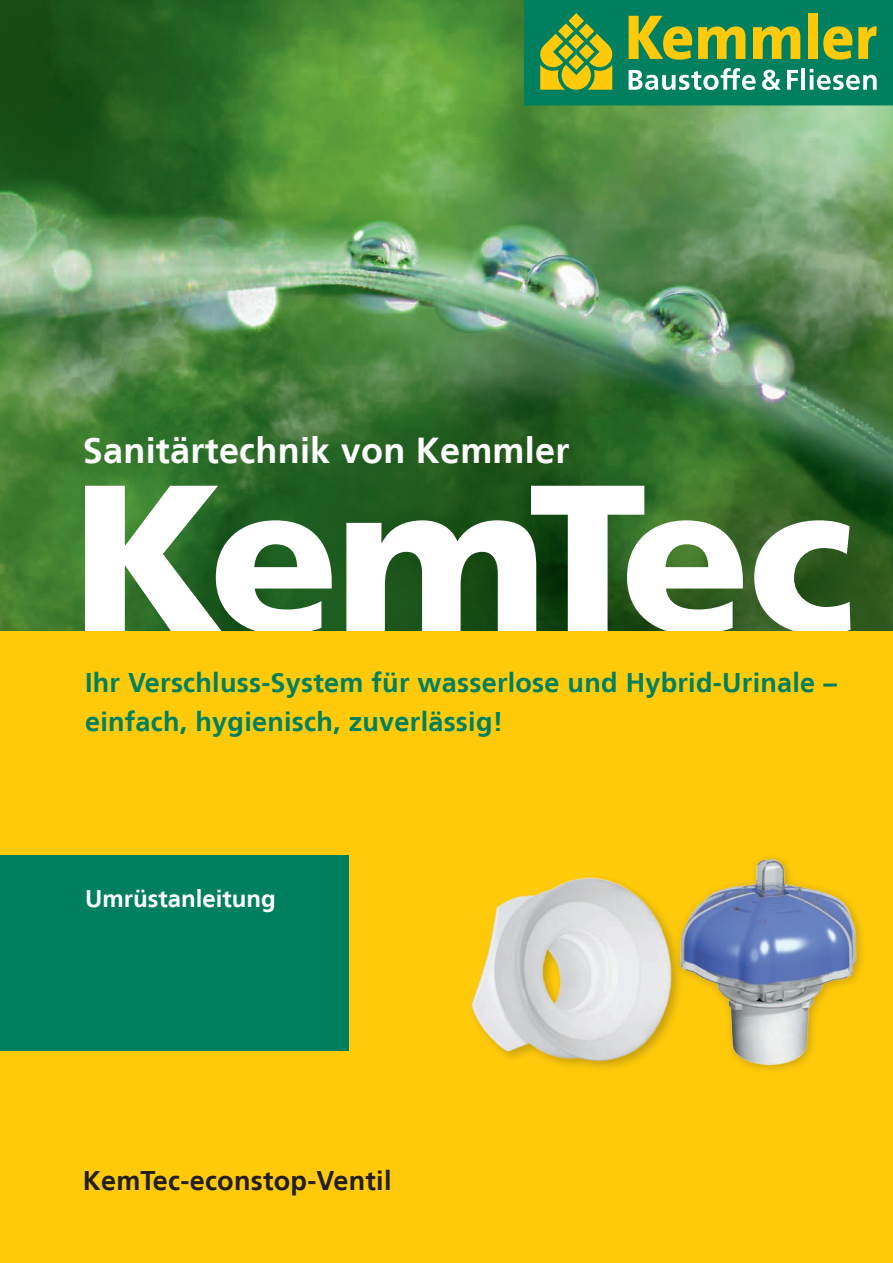
<style>
.page{position:relative;width:893px;height:1263px;background:#fff}
.page>*{position:absolute;margin:0;border:0;box-sizing:border-box;transform-origin:0 0}
.t1{font:700 36px "Frutiger LT";letter-spacing:.005em;color:#fff}
.t2{font:700 27px/39px "Frutiger LT";letter-spacing:.01em;color:#00805f}
.t3{font:700 27px "Frutiger LT";letter-spacing:.01em;color:#231f20}
.t4{font:700 24px "Frutiger LT";color:#fff}
</style>
<div class="page">
<img style="left:0;top:0;width:893px;height:631px">
<svg style="left:85px;top:486px;width:247px;height:145px"></svg>
<svg style="left:346px;top:486px;width:397px;height:145px"></svg>
<svg style="left:754px;top:520px;width:96px;height:111px"></svg>
<div style="left:0;top:631px;width:893px;height:632px;background:#feca0a"></div>
<div style="left:524px;top:0;width:369px;height:105px;background:#00805f"></div>
<svg style="left:629px;top:68px;width:127px;height:22px"></svg>
<svg style="left:762px;top:70px;width:19px;height:20px"></svg>
<svg style="left:787px;top:70px;width:11px;height:20px"></svg>
<hr style="left:801px;top:68px;width:4px;height:22px;background:#fff">
<svg style="left:810px;top:69px;width:67px;height:21px"></svg>
<svg style="left:540px;top:13px;width:73px;height:77px"></svg>
<svg style="left:629px;top:16px;width:63px;height:44px"></svg>
<svg style="left:698px;top:26px;width:47px;height:33px"></svg>
<svg style="left:753px;top:26px;width:47px;height:33px"></svg>
<div style="left:808px;top:13px;width:10px;height:46px;background:#feca0a"></div>
<svg style="left:823px;top:26px;width:29px;height:34px"></svg>
<svg style="left:858px;top:26px;width:19px;height:33px"></svg>
<div style="left:0;top:855px;width:349px;height:195px;background:#00805f"></div>
<img style="left:471px;top:877px;width:203px;height:191px">
<img style="left:676px;top:857px;width:186px;height:212px">
<h1 class="t1" style="left:83px;top:429px;width:488px">Sanitärtechnik von Kemmler</h1>
<p class="t2" style="left:85px;top:663px;width:753px">Ihr Verschluss-System für wasserlose und Hybrid-Urinale – einfach, hygienisch, zuverlässig!</p>
<p class="t4" style="left:85px;top:885px;width:192px">Umrüstanleitung</p>
<p class="t3" style="left:83px;top:1164px;width:310px">KemTec-econstop-Ventil</p>
</div>
